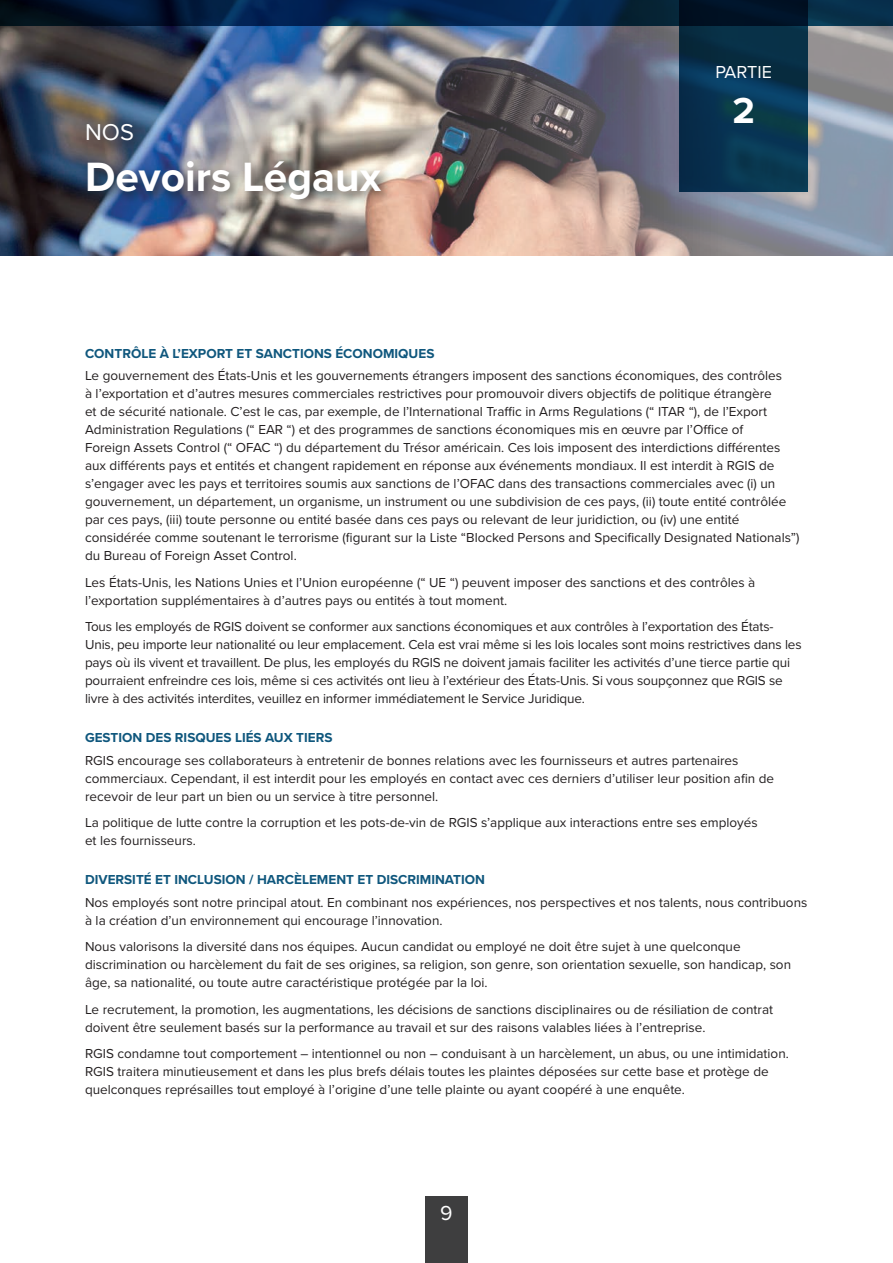
<style>
.page{position:relative;width:893px;height:1263px;background:#fff}
.page>*{position:absolute;margin:0;border:0;box-sizing:border-box;transform-origin:0 0}
.t1{font:700 42.45px "Proxima Nova";color:#fff}
.t2{font:700 37.5px "Proxima Nova";color:#fff}
.t3{font:23.7px "Proxima Nova";color:#fff}
.t4{font:21px "Proxima Nova";color:#fff}
.t5{font:18px "Proxima Nova";color:#fff}
.t6{font:13.5px/18px "Proxima Nova";color:#231f20}
.t7{font:700 13.5px "Proxima Nova";color:#0f577d}
</style>
<div class="page">
<div style="left:425px;top:1196px;width:43px;height:67px;background:#3e3e3f"></div>
<img style="left:0;top:26px;width:893px;height:229px">
<svg style="left:0;top:0;width:893px;height:26px;background:#032245"></svg>
<div style="left:82px;top:120px;width:311px;height:92px;background:#231f20;opacity:.75"></div>
<svg style="left:679px;top:0;width:129px;height:191px;background:#062e48"></svg>
<h3 class="t3" style="left:85px;top:115px;width:50px">NOS</h3>
<h1 class="t1" style="left:85px;top:146px;width:298px">Devoirs Légaux</h1>
<h3 class="t5" style="left:715px;top:59px;width:58px">PARTIE</h3>
<h2 class="t2" style="left:732px;top:83px;width:24px">2</h2>
<p class="t7" style="left:85px;top:343px;width:351px">CONTRÔLE À L’EXPORT ET SANCTIONS ÉCONOMIQUES</p>
<p class="t6" style="left:85px;top:366px;width:716px">Le gouvernement des États-Unis et les gouvernements étrangers imposent des sanctions économiques, des contrôles<br>à l’exportation et d’autres mesures commerciales restrictives pour promouvoir divers objectifs de politique étrangère<br>et de sécurité nationale. C’est le cas, par exemple, de l’International Traffic in Arms Regulations (“ ITAR “), de l’Export Administration Regulations (“ EAR “) et des programmes de sanctions économiques mis en œuvre par l’Office of<br>Foreign Assets Control (“ OFAC “) du département du Trésor américain. Ces lois imposent des interdictions différentes aux différents pays et entités et changent rapidement en réponse aux événements mondiaux. Il est interdit à RGIS de s’engager avec les pays et territoires soumis aux sanctions de l’OFAC dans des transactions commerciales avec (i) un gouvernement, un département, un organisme, un instrument ou une subdivision de ces pays, (ii) toute entité contrôlée par ces pays, (iii) toute personne ou entité basée dans ces pays ou relevant de leur juridiction, ou (iv) une entité considérée comme soutenant le terrorisme (figurant sur la Liste “Blocked Persons and Specifically Designated Nationals”) du Bureau of Foreign Asset Control.</p>
<p class="t6" style="left:85px;top:572px;width:672px">Les États-Unis, les Nations Unies et l’Union européenne (“ UE “) peuvent imposer des sanctions et des contrôles à l’exportation supplémentaires à d’autres pays ou entités à tout moment.</p>
<p class="t6" style="left:85px;top:617px;width:718px">Tous les employés de RGIS doivent se conformer aux sanctions économiques et aux contrôles à l’exportation des États-Unis, peu importe leur nationalité ou leur emplacement. Cela est vrai même si les lois locales sont moins restrictives dans les pays où ils vivent et travaillent. De plus, les employés du RGIS ne doivent jamais faciliter les activités d’une tierce partie qui pourraient enfreindre ces lois, même si ces activités ont lieu à l’extérieur des États-Unis. Si vous soupçonnez que RGIS se livre à des activités interdites, veuillez en informer immédiatement le Service Juridique.</p>
<p class="t7" style="left:85px;top:728px;width:249px">GESTION DES RISQUES LIÉS AUX TIERS</p>
<p class="t6" style="left:85px;top:750px;width:691px">RGIS encourage ses collaborateurs à entretenir de bonnes relations avec les fournisseurs et autres partenaires commerciaux. Cependant, il est interdit pour les employés en contact avec ces derniers d’utiliser leur position afin de recevoir de leur part un bien ou un service à titre personnel.</p>
<p class="t6" style="left:85px;top:813px;width:674px">La politique de lutte contre la corruption et les pots-de-vin de RGIS s’applique aux interactions entre ses employés et les fournisseurs.</p>
<p class="t7" style="left:85px;top:870px;width:401px">DIVERSITÉ ET INCLUSION / HARCÈLEMENT ET DISCRIMINATION</p>
<p class="t6" style="left:85px;top:892px;width:724px">Nos employés sont notre principal atout. En combinant nos expériences, nos perspectives et nos talents, nous contribuons à la création d’un environnement qui encourage l’innovation.</p>
<p class="t6" style="left:85px;top:937px;width:708px">Nous valorisons la diversité dans nos équipes. Aucun candidat ou employé ne doit être sujet à une quelconque discrimination ou harcèlement du fait de ses origines, sa religion, son genre, son orientation sexuelle, son handicap, son âge, sa nationalité, ou toute autre caractéristique protégée par la loi.</p>
<p class="t6" style="left:85px;top:999px;width:690px">Le recrutement, la promotion, les augmentations, les décisions de sanctions disciplinaires ou de résiliation de contrat doivent être seulement basés sur la performance au travail et sur des raisons valables liées à l’entreprise.</p>
<p class="t6" style="left:85px;top:1044px;width:705px">RGIS condamne tout comportement – intentionnel ou non – conduisant à un harcèlement, un abus, ou une intimidation.<br>RGIS traitera minutieusement et dans les plus brefs délais toutes les plaintes déposées sur cette base et protège de quelconques représailles tout employé à l’origine d’une telle plainte ou ayant coopéré à une enquête.</p>
<h3 class="t4" style="left:440px;top:1198px;width:14px">9</h3>
</div>
